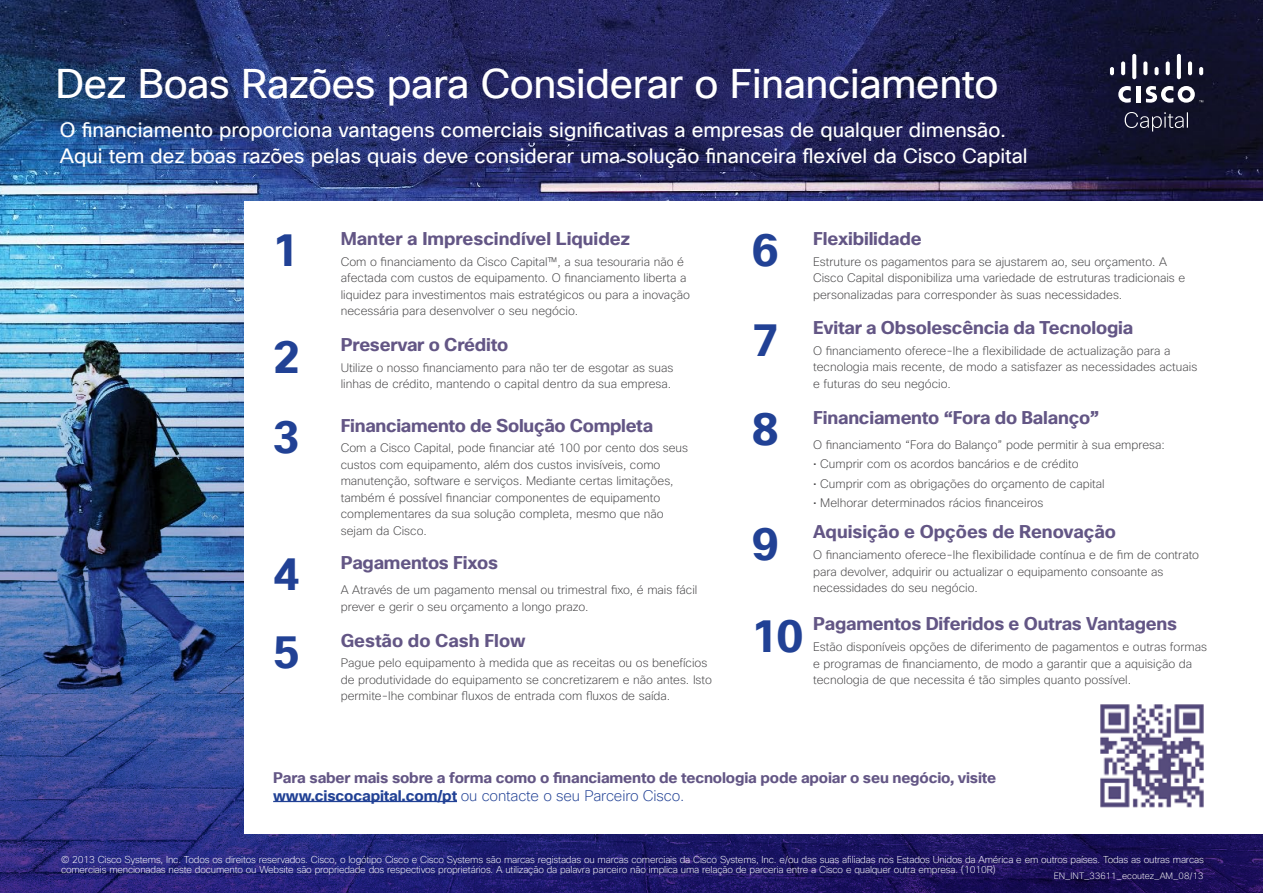
<style>
.page{position:relative;width:1263px;height:893px;background:#fff}
.page>*{position:absolute;margin:0;border:0;box-sizing:border-box;transform-origin:0 0}
.t1{font:700 45px "Cisco Sans TT";color:#214195}
.t2{font:40.5px "Cisco Sans TT";letter-spacing:-.01em;color:#fff}
.t3{font:20.25px/25.5px "Cisco Sans TT";color:#fff}
.t4{font:700 18px "Cisco Sans";letter-spacing:-.01em;color:#635685}
.t5{font:700 15px/18px "Cisco Sans TT";letter-spacing:-.01em;color:#635685}
.t6{font:200 12px/16.5px "Cisco Sans";color:#414042}
.t7{font:200 9.75px/10.5px "Cisco Sans TT";letter-spacing:-.02em;color:#fff}
.t8{font:200 9px "Cisco Sans TT";color:#fff}
.s1{color:#214195}
.s2{font-weight:200;color:#214195}
</style>
<div class="page">
<img style="left:0;top:0;width:1263px;height:893px">
<svg style="left:1125px;top:112px;width:63px;height:20px"></svg>
<hr style="left:1136px;top:86px;width:4px;height:16px;background:#fff">
<svg style="left:1118px;top:86px;width:13px;height:17px"></svg>
<svg style="left:1110px;top:67px;width:4px;height:8px"></svg>
<svg style="left:1121px;top:61px;width:4px;height:14px"></svg>
<svg style="left:1132px;top:54px;width:4px;height:25px"></svg>
<svg style="left:1143px;top:61px;width:4px;height:14px"></svg>
<svg style="left:1154px;top:67px;width:4px;height:8px"></svg>
<svg style="left:1166px;top:61px;width:4px;height:14px"></svg>
<svg style="left:1177px;top:54px;width:4px;height:25px"></svg>
<hr style="left:1188px;top:61px;width:4px;height:14px;background:#fff;border-radius:2px">
<svg style="left:1199px;top:67px;width:4px;height:8px"></svg>
<svg style="left:1146px;top:86px;width:57px;height:17px"></svg>
<div style="left:244px;top:201px;width:1019px;height:632px;background:#fff"></div>
<hr style="left:273px;top:801px;width:184px;height:1px;background:#214195">
<img style="left:1100px;top:704px;width:104px;height:104px">
<h2 class="t2" style="left:55px;top:57px;width:944px">Dez Boas Razões para Considerar o Financiamento</h2>
<h3 class="t3" style="left:60px;top:118px;width:969px">O financiamento proporciona vantagens comerciais significativas a empresas de qualquer dimensão.<br>Aqui tem dez boas razões pelas quais deve considerar uma solução financeira flexível da Cisco Capital</h3>
<h1 class="t1" style="left:273px;top:222px;width:28px">1</h1>
<h3 class="t4" style="left:341px;top:227px;width:291px">Manter a Imprescindível Liquidez</h3>
<p class="t6" style="left:341px;top:253px;width:351px">Com o financiamento da Cisco Capital™, a sua tesouraria não é afectada com custos de equipamento. O financiamento liberta a liquidez para investimentos mais estratégicos ou para a inovação necessária para desenvolver o seu negócio.</p>
<h1 class="t1" style="left:273px;top:328px;width:28px">2</h1>
<h3 class="t4" style="left:341px;top:333px;width:169px">Preservar o Crédito</h3>
<p class="t6" style="left:341px;top:359px;width:334px">Utilize o nosso financiamento para não ter de esgotar as suas linhas de crédito, mantendo o capital dentro da sua empresa.</p>
<h1 class="t1" style="left:273px;top:409px;width:28px">3</h1>
<h3 class="t4" style="left:341px;top:414px;width:314px">Financiamento de Solução Completa</h3>
<p class="t6" style="left:341px;top:440px;width:349px">Com a Cisco Capital, pode financiar até 100 por cento dos seus custos com equipamento, além dos custos invisíveis, como manutenção, software e serviços. Mediante certas limitações, também é possível financiar componentes de equipamento complementares da sua solução completa, mesmo que não sejam da Cisco.</p>
<h1 class="t1" style="left:273px;top:546px;width:28px">4</h1>
<h3 class="t4" style="left:341px;top:551px;width:159px">Pagamentos Fixos</h3>
<p class="t6" style="left:341px;top:582px;width:358px">A Através de um pagamento mensal ou trimestral fixo, é mais fácil prever e gerir o seu orçamento a longo prazo.</p>
<h1 class="t1" style="left:273px;top:624px;width:28px">5</h1>
<h3 class="t4" style="left:341px;top:629px;width:186px">Gestão do Cash Flow</h3>
<p class="t6" style="left:341px;top:655px;width:373px">Pague pelo equipamento à medida que as receitas ou os benefícios de produtividade do equipamento se concretizarem e não antes. Isto permite-lhe combinar fluxos de entrada com fluxos de saída.</p>
<h1 class="t1" style="left:752px;top:222px;width:28px">6</h1>
<h3 class="t4" style="left:813px;top:227px;width:110px">Flexibilidade</h3>
<p class="t6" style="left:813px;top:253px;width:374px">Estruture os pagamentos para se ajustarem ao, seu orçamento. A<br>Cisco Capital disponibiliza uma variedade de estruturas tradicionais e personalizadas para corresponder às suas necessidades.</p>
<h1 class="t1" style="left:752px;top:311px;width:28px">7</h1>
<h3 class="t4" style="left:813px;top:316px;width:322px">Evitar a Obsolescência da Tecnologia</h3>
<p class="t6" style="left:813px;top:342px;width:386px">O financiamento oferece-lhe a flexibilidade de actualização para a tecnologia mais recente, de modo a satisfazer as necessidades actuais e futuras do seu negócio.</p>
<h1 class="t1" style="left:752px;top:401px;width:28px">8</h1>
<h3 class="t4" style="left:813px;top:406px;width:288px">Financiamento “Fora do Balanço”</h3>
<p class="t6" style="left:813px;top:436px;width:353px">O financiamento “Fora do Balanço” pode permitir à sua empresa:</p>
<p class="t6" style="left:813px;top:455px;width:267px">• Cumprir com os acordos bancários e de crédito</p>
<p class="t6" style="left:813px;top:475px;width:293px">• Cumprir com as obrigações do orçamento de capital</p>
<p class="t6" style="left:813px;top:494px;width:232px">• Melhorar determinados rácios financeiros</p>
<h1 class="t1" style="left:752px;top:515px;width:28px">9</h1>
<h3 class="t4" style="left:813px;top:521px;width:304px">Aquisição e Opções de Renovação</h3>
<p class="t6" style="left:813px;top:546px;width:387px">O financiamento oferece-lhe flexibilidade contínua e de fim de contrato para devolver, adquirir ou actualizar o equipamento consoante as necessidades do seu negócio.</p>
<h1 class="t1" style="left:752px;top:607px;width:53px">10</h1>
<h3 class="t4" style="left:813px;top:612px;width:366px">Pagamentos Diferidos e Outras Vantagens</h3>
<p class="t6" style="left:813px;top:638px;width:395px">Estão disponíveis opções de diferimento de pagamentos e outras formas e programas de financiamento, de modo a garantir que a aquisição da tecnologia de que necessita é tão simples quanto possível.</p>
<p class="t5" style="left:273px;top:769px;width:724px">Para saber mais sobre a forma como o financiamento de tecnologia pode apoiar o seu negócio, visite <span class="s1">www.ciscocapital.com/pt</span> <span class="s2">ou contacte o seu Parceiro Cisco.</span></p>
<p class="t7" style="left:61px;top:854px;width:1144px">© 2013 Cisco Systems, Inc. Todos os direitos reservados. Cisco, o logótipo Cisco e Cisco Systems são marcas registadas ou marcas comerciais da Cisco Systems, Inc. e/ou das suas afiliadas nos Estados Unidos da América e em outros países. Todas as outras marcas comerciais mencionadas neste documento ou Website são propriedade dos respectivos proprietários. A utilização da palavra parceiro não implica uma relação de parceria entre a Cisco e qualquer outra empresa. (1010R)</p>
<p class="t8" style="left:1054px;top:870px;width:151px">EN_INT_33611_ecoutez_AM_08/13</p>
</div>
